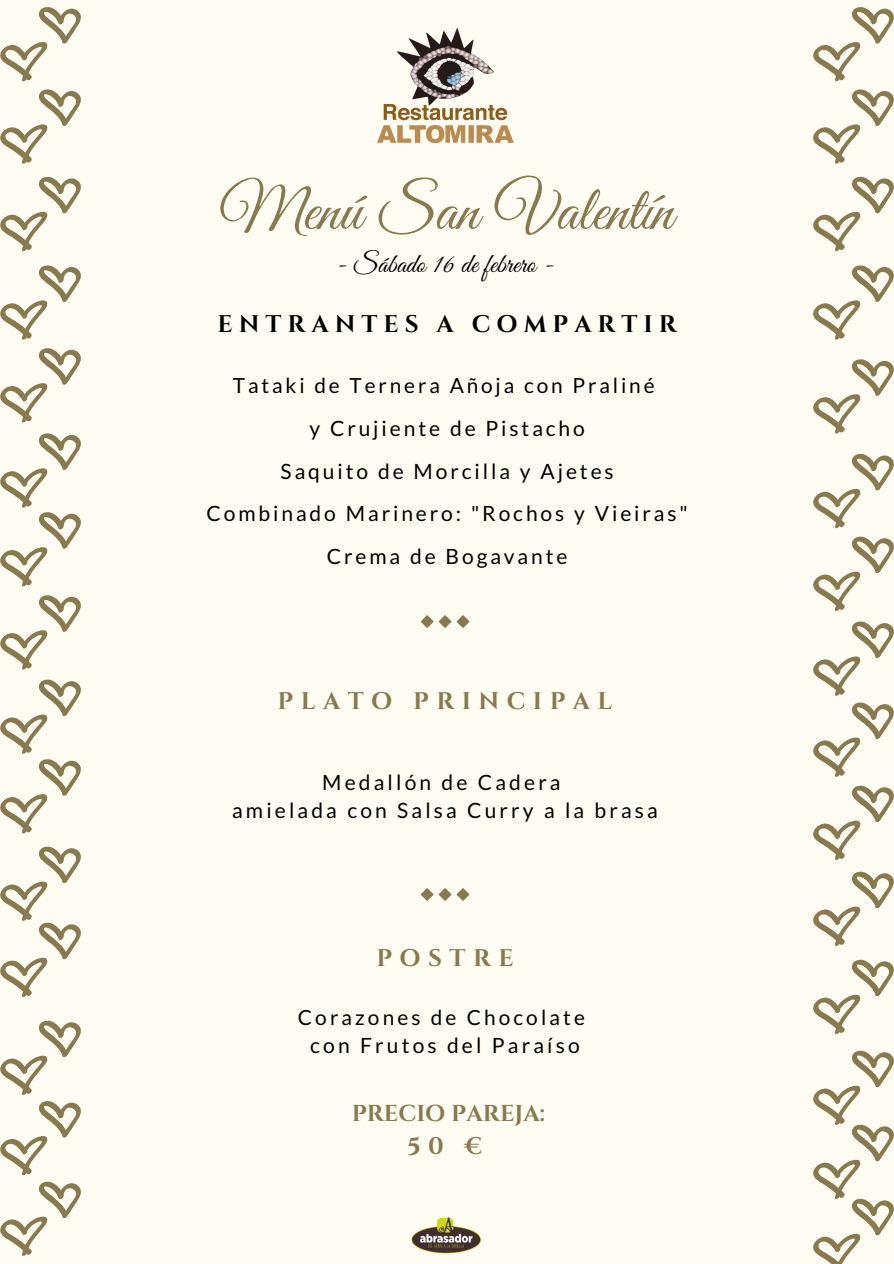
<style>
.page{position:relative;width:894px;height:1264px;background:#fff}
.page>*{position:absolute;margin:0;border:0;box-sizing:border-box;transform-origin:0 0}
.t1{font:63px "Great Vibes";color:#88794f}
.t2{font:27px "Great Vibes";color:#000}
.t3{font:700 24px "Cinzel";letter-spacing:.31em;color:#88794f}
.t4{font:700 24px "Cinzel";letter-spacing:.25em;color:#000}
.t5{font:700 22.95px "Cinzel";color:#88794f}
.t6{font:21px/42.8px "Lato";letter-spacing:.14em;color:#000;text-align:center}
.t7{font:20.85px "Lato";letter-spacing:.14em;color:#000}
</style>
<div class="page">
<div style="left:0;top:0;width:893px;height:1263px;background:#fffdf3"></div>
<svg style="left:420px;top:615px;width:13px;height:13px"></svg>
<svg style="left:438px;top:615px;width:13px;height:13px"></svg>
<svg style="left:456px;top:615px;width:13px;height:13px"></svg>
<svg style="left:420px;top:888px;width:13px;height:13px"></svg>
<svg style="left:438px;top:888px;width:13px;height:13px"></svg>
<svg style="left:456px;top:888px;width:13px;height:13px"></svg>
<img style="left:411px;top:1217px;width:71px;height:37px">
<img style="left:377px;top:28px;width:137px;height:116px">
<svg style="left:0;top:7px;width:81px;height:74px"></svg>
<svg style="left:0;top:89px;width:81px;height:75px"></svg>
<svg style="left:0;top:177px;width:81px;height:74px"></svg>
<svg style="left:0;top:265px;width:81px;height:75px"></svg>
<svg style="left:0;top:348px;width:81px;height:74px"></svg>
<svg style="left:0;top:433px;width:81px;height:153px"></svg>
<svg style="left:0;top:595px;width:81px;height:74px"></svg>
<svg style="left:0;top:679px;width:81px;height:154px"></svg>
<svg style="left:0;top:846px;width:81px;height:151px"></svg>
<svg style="left:0;top:1020px;width:81px;height:74px"></svg>
<svg style="left:0;top:1101px;width:81px;height:74px"></svg>
<svg style="left:0;top:1181px;width:81px;height:74px"></svg>
<svg style="left:813px;top:7px;width:80px;height:74px"></svg>
<svg style="left:813px;top:89px;width:80px;height:75px"></svg>
<svg style="left:813px;top:177px;width:80px;height:74px"></svg>
<svg style="left:813px;top:265px;width:80px;height:75px"></svg>
<svg style="left:813px;top:359px;width:80px;height:74px"></svg>
<svg style="left:813px;top:454px;width:80px;height:74px"></svg>
<svg style="left:813px;top:536px;width:80px;height:75px"></svg>
<svg style="left:813px;top:621px;width:80px;height:74px"></svg>
<svg style="left:813px;top:702px;width:80px;height:75px"></svg>
<svg style="left:813px;top:785px;width:80px;height:75px"></svg>
<svg style="left:813px;top:871px;width:80px;height:75px"></svg>
<svg style="left:813px;top:959px;width:80px;height:75px"></svg>
<svg style="left:813px;top:1050px;width:80px;height:213px"></svg>
<h1 class="t1" style="left:219px;top:175px;width:455px">Menú San Valentín</h1>
<p class="t2" style="left:336px;top:249px;width:219px">- Sábado 16 de febrero -</p>
<p class="t4" style="left:217px;top:308px;width:460px">ENTRANTES A COMPARTIR</p>
<p class="t7" style="left:233px;top:372px;width:423px">Tataki de Ternera Añoja con Praliné</p>
<p class="t6" style="left:206px;top:406px;width:483px">y Crujiente de Pistacho<br>Saquito de Morcilla y Ajetes<br>Combinado Marinero: "Rochos y Vieiras"<br>Crema de Bogavante</p>
<p class="t3" style="left:277px;top:685px;width:336px">PLATO PRINCIPAL</p>
<p class="t6" style="left:232px;top:767px;width:427px;line-height:28.5px">Medallón de Cadera<br>amielada con Salsa Curry a la brasa</p>
<p class="t3" style="left:376px;top:943px;width:138px">POSTRE</p>
<p class="t7" style="left:298px;top:1004px;width:288px">Corazones de Chocolate</p>
<p class="t6" style="left:310px;top:1023px;width:271px">con Frutos del Paraíso</p>
<p class="t5" style="left:351px;top:1098px;width:195px">PRECIO PAREJA:</p>
<p class="t3" style="left:407px;top:1130px;width:76px">50 €</p>
</div>
